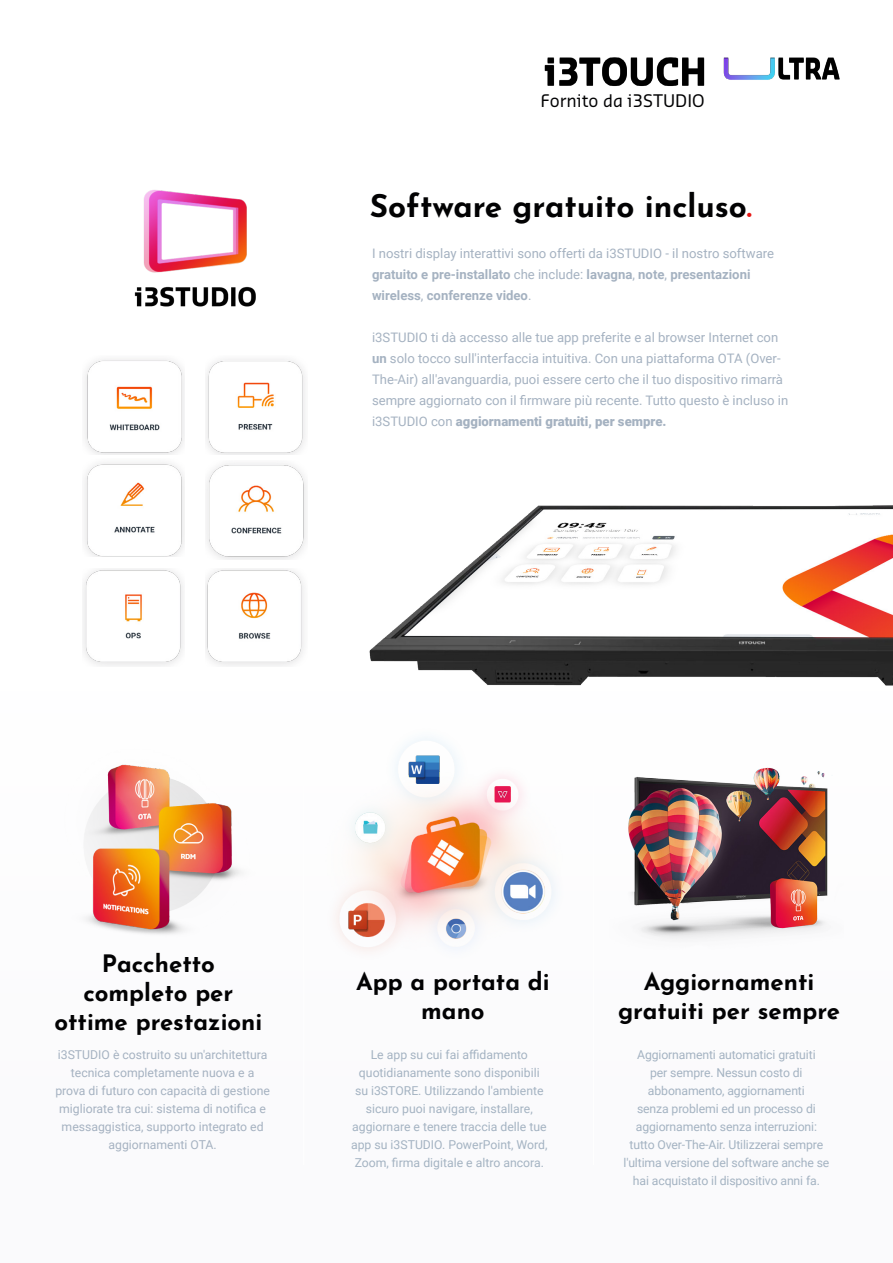
<style>
.page{position:relative;width:893px;height:1263px;background:#fff}
.page>*{position:absolute;margin:0;border:0;box-sizing:border-box;transform-origin:0 0}
.t1{font:700 31.5px "Josefin Sans";color:#020203}
.t2{font:700 24px/28.8px "Josefin Sans";color:#020203;text-align:center}
.t3{font:16.95px "Sansa";color:#020203}
.t4{font:13.05px/21px "Roboto";color:#a5b2c1}
.t5{font:12.3px/18px "Roboto";letter-spacing:-.01em;color:#a4b3c2;text-align:center}
.t6{font:12.3px/18px "Roboto";color:#a5b2c1;text-align:center}
.s1{font-size:30px;color:#e71614}
.s2{font-weight:700}
.s3{font-weight:900}
</style>
<div class="page">
<img style="left:544px;top:57px;width:296px;height:29px">
<div style="left:1px;top:631px;width:891px;height:632px;background:#fbfbfc"></div>
<img style="left:88px;top:764px;width:151px;height:170px">
<img style="left:369px;top:505px;width:524px;height:181px">
<img style="left:85px;top:359px;width:99px;height:95px">
<img style="left:206px;top:359px;width:99px;height:95px">
<img style="left:206px;top:463px;width:100px;height:96px">
<img style="left:206px;top:569px;width:98px;height:96px">
<img style="left:83px;top:569px;width:100px;height:96px">
<img style="left:84px;top:463px;width:100px;height:94px">
<img style="left:338px;top:755px;width:207px;height:194px">
<img style="left:628px;top:767px;width:200px;height:170px">
<hr style="left:303px;top:744px;width:1px;height:421px;background:#fff">
<hr style="left:593px;top:744px;width:1px;height:421px;background:#fff">
<img style="left:134px;top:190px;width:122px;height:117px">
<h3 class="t3" style="left:540px;top:90px;width:166px">Fornito da i3STUDIO</h3>
<h1 class="t1" style="left:370px;top:177px;width:384px">Software gratuito incluso<span class="s1">.</span></h1>
<p class="t4" style="left:372px;top:243px;width:404px">I nostri display interattivi sono offerti da i3STUDIO - il nostro software <span class="s2">gratuito e pre-installato</span> che include: <span class="s2">lavagna</span>, <span class="s2">note</span>, <span class="s2">presentazioni wireless</span>, <span class="s2">conferenze video</span>.</p>
<p class="t4" style="left:372px;top:327px;width:418px">i3STUDIO ti dà accesso alle tue app preferite e al browser Internet con <span class="s2">un</span> solo tocco sull'interfaccia intuitiva. Con una piattaforma OTA (Over-The-Air) all'avanguardia, puoi essere certo che il tuo dispositivo rimarrà sempre aggiornato con il firmware più recente. Tutto questo è incluso in i3STUDIO con <span class="s3">aggiornamenti gratuiti, per sempre.</span></p>
<h2 class="t2" style="left:54px;top:946px;width:209px">Pacchetto completo per ottime prestazioni</h2>
<p class="t6" style="left:55px;top:1045px;width:216px">i3STUDIO è costruito su un'architettura tecnica completamente nuova e a prova di futuro con capacità di gestione migliorate tra cui: sistema di notifica e messaggistica, supporto integrato ed aggiornamenti OTA.</p>
<h2 class="t2" style="left:356px;top:964px;width:195px">App a portata di mano</h2>
<p class="t5" style="left:351px;top:1045px;width:198px">Le app su cui fai affidamento quotidianamente sono disponibili su i3STORE. Utilizzando l'ambiente sicuro puoi navigare, installare, aggiornare e tenere traccia delle tue app su i3STUDIO. PowerPoint, Word, Zoom, firma digitale e altro ancora.</p>
<h2 class="t2" style="left:618px;top:964px;width:223px">Aggiornamenti gratuiti per sempre</h2>
<p class="t5" style="left:623px;top:1045px;width:207px">Aggiornamenti automatici gratuiti<br>per sempre. Nessun costo di abbonamento, aggiornamenti<br>senza problemi ed un processo di aggiornamento senza interruzioni: tutto Over-The-Air. Utilizzerai sempre l'ultima versione del software anche se hai acquistato il dispositivo anni fa.</p>
</div>
